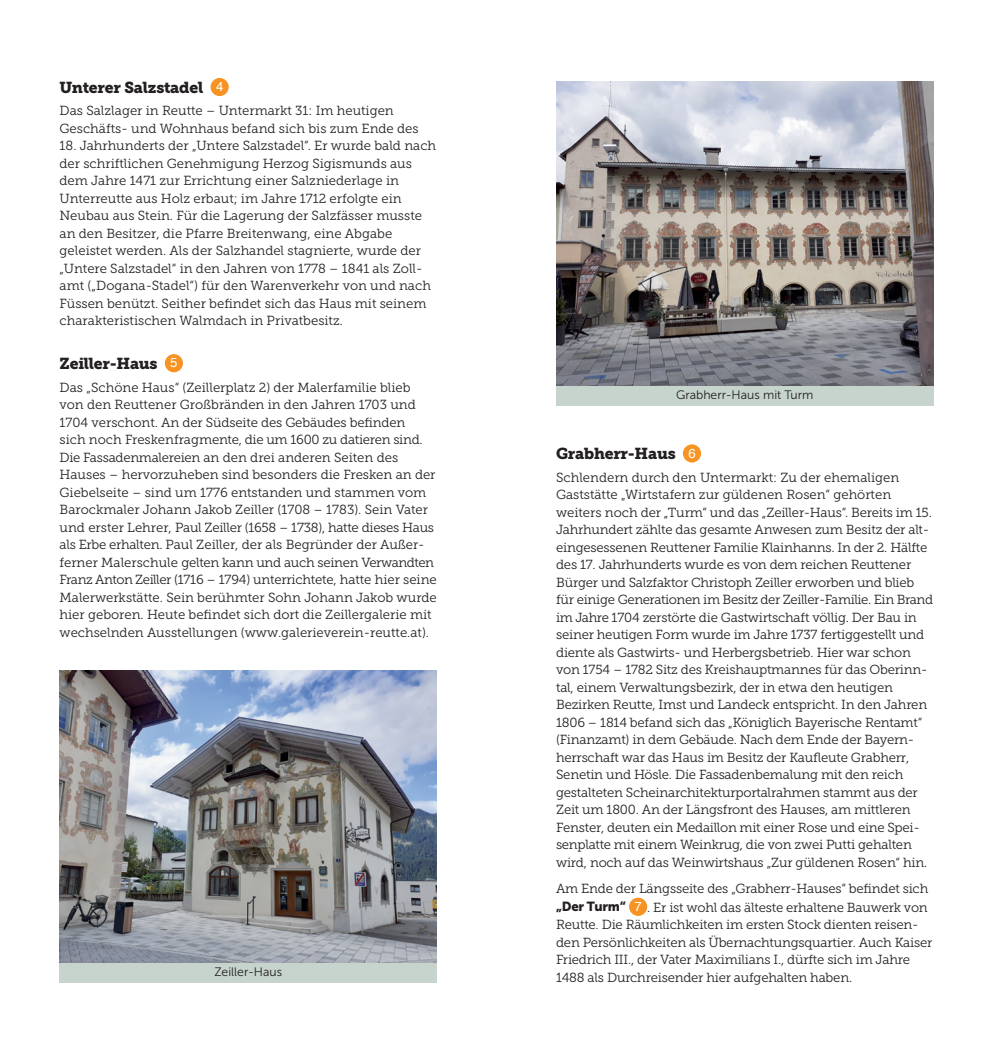
<style>
.page{position:relative;width:993px;height:1042px;background:#fff}
.page>*{position:absolute;margin:0;border:0;box-sizing:border-box;transform-origin:0 0}
.t1{font:15.75px "Museo Slab 900";letter-spacing:-.015em;color:#231f20}
.t2{font:13.12px/17.5px "Museo Slab 300";letter-spacing:-.015em;color:#231f20}
.t3{font:12.25px "Museo Sans 300";color:#231f20}
.s1{font-family:"Helvetica";font-size:13.12px;color:#fff}
.s2{font-family:"Museo Sans 900"}
.s3{font-family:"Helvetica";color:#fff}
</style>
<div class="page">
<div style="left:210px;top:78px;width:19px;height:18px;background:#f69323;border-radius:50%"></div>
<div style="left:165px;top:354px;width:18px;height:18px;background:#f69323;border-radius:50%"></div>
<div style="left:682px;top:444px;width:18px;height:18px;background:#f69323;border-radius:50%"></div>
<div style="left:629px;top:898px;width:18px;height:18px;background:#f69323;border-radius:50%"></div>
<img style="left:60px;top:670px;width:377px;height:292px">
<div style="left:60px;top:962px;width:377px;height:20px;background:#c7d3cd"></div>
<img style="left:556px;top:81px;width:377px;height:305px">
<div style="left:556px;top:386px;width:377px;height:20px;background:#c7d3cd"></div>
<p class="t1" style="left:60px;top:78px;width:165px">Unterer Salzstadel <span class="s1">4</span></p>
<p class="t2" style="left:60px;top:102px;width:360px">Das Salzlager in Reutte – Untermarkt 31: Im heutigen<br>Geschäfts- und Wohnhaus befand sich bis zum Ende des</p>
<p class="t2" style="left:60px;top:137px;width:378px">18. Jahrhunderts der „Untere Salzstadel“. Er wurde bald nach der schriftlichen Genehmigung Herzog Sigismunds aus dem Jahre 1471 zur Errichtung einer Salzniederlage in Unterreutte aus Holz erbaut; im Jahre 1712 erfolgte ein Neubau aus Stein. Für die Lagerung der Salzfässer musste an den Besitzer, die Pfarre Breitenwang, eine Abgabe geleistet werden. Als der Salzhandel stagnierte, wurde der „Untere Salzstadel“ in den Jahren von 1778 – 1841 als Zoll&shy;amt („Dogana-Stadel“) für den Warenverkehr von und nach Füssen benützt. Seither befindet sich das Haus mit seinem charakteristischen Walmdach in Privatbesitz.</p>
<p class="t1" style="left:60px;top:354px;width:119px">Zeiller-Haus <span class="s1">5</span></p>
<p class="t2" style="left:60px;top:378px;width:378px">Das „Schöne Haus“ (Zeillerplatz 2) der Malerfamilie blieb von den Reuttener Großbränden in den Jahren 1703 und 1704 verschont. An der Südseite des Gebäudes befinden<br>sich noch Freskenfragmente, die um 1600 zu datieren sind.<br>Die Fassadenmalereien an den drei anderen Seiten des Hauses – hervorzuheben sind besonders die Fresken an der Giebelseite – sind um 1776 entstanden und stammen vom Barockmaler Johann Jakob Zeiller (1708 – 1783). Sein Vater und erster Lehrer, Paul Zeiller (1658 – 1738), hatte dieses Haus als Erbe erhalten. Paul Zeiller, der als Begründer der Außer&shy;ferner Malerschule gelten kann und auch seinen Verwandten Franz Anton Zeiller (1716 – 1794) unterrichtete, hatte hier seine Malerwerkstätte. Sein berühmter Sohn Johann Jakob wurde hier geboren. Heute befindet sich dort die Zeillergalerie mit wechselnden Ausstellungen (www.galerieverein-reutte.at).</p>
<p class="t3" style="left:214px;top:965px;width:69px">Zeiller-Haus</p>
<p class="t3" style="left:676px;top:388px;width:139px">Grabherr-Haus mit Turm</p>
<p class="t1" style="left:556px;top:444px;width:141px">Grabherr-Haus <span class="s1">6</span></p>
<p class="t2" style="left:556px;top:468px;width:378px">Schlendern durch den Untermarkt: Zu der ehemaligen Gaststätte „Wirtstafern zur güldenen Rosen“ gehörten weiters noch der „Turm“ und das „Zeiller-Haus“. Bereits im 15.<br>Jahrhundert zählte das gesamte Anwesen zum Besitz der alt&shy;eingesessenen Reuttener Familie Klainhanns. In der 2. Hälfte des 17. Jahrhunderts wurde es von dem reichen Reuttener Bürger und Salzfaktor Christoph Zeiller erworben und blieb für einige Generationen im Besitz der Zeiller-Familie. Ein Brand im Jahre 1704 zerstörte die Gastwirtschaft völlig. Der Bau in seiner heutigen Form wurde im Jahre 1737 fertiggestellt und diente als Gastwirts- und Herbergsbetrieb. Hier war schon von 1754 – 1782 Sitz des Kreishauptmannes für das Oberinn&shy;tal, einem Verwaltungsbezirk, der in etwa den heutigen Bezirken Reutte, Imst und Landeck entspricht. In den Jahren 1806 – 1814 befand sich das „Königlich Bayerische Rentamt“ (Finanzamt) in dem Gebäude. Nach dem Ende der Bayern&shy;herrschaft war das Haus im Besitz der Kaufleute Grabherr, Senetin und Hösle. Die Fassadenbemalung mit den reich gestalteten Scheinarchitekturportalrahmen stammt aus der Zeit um 1800. An der Längsfront des Hauses, am mittleren Fenster, deuten ein Medaillon mit einer Rose und eine Spei&shy;senplatte mit einem Weinkrug, die von zwei Putti gehalten wird, noch auf das Weinwirtshaus „Zur güldenen Rosen“ hin.</p>
<p class="t2" style="left:556px;top:880px;width:378px">Am Ende der Längsseite des „Grabherr-Hauses“ befindet sich <span class="s2">„Der Turm“</span> <span class="s3">7</span> . Er ist wohl das älteste erhaltene Bauwerk von Reutte. Die Räumlichkeiten im ersten Stock dienten reisen&shy;den Persönlichkeiten als Übernachtungsquartier. Auch Kaiser Friedrich III., der Vater Maximilians I., dürfte sich im Jahre 1488 als Durchreisender hier aufgehalten haben.</p>
</div>
